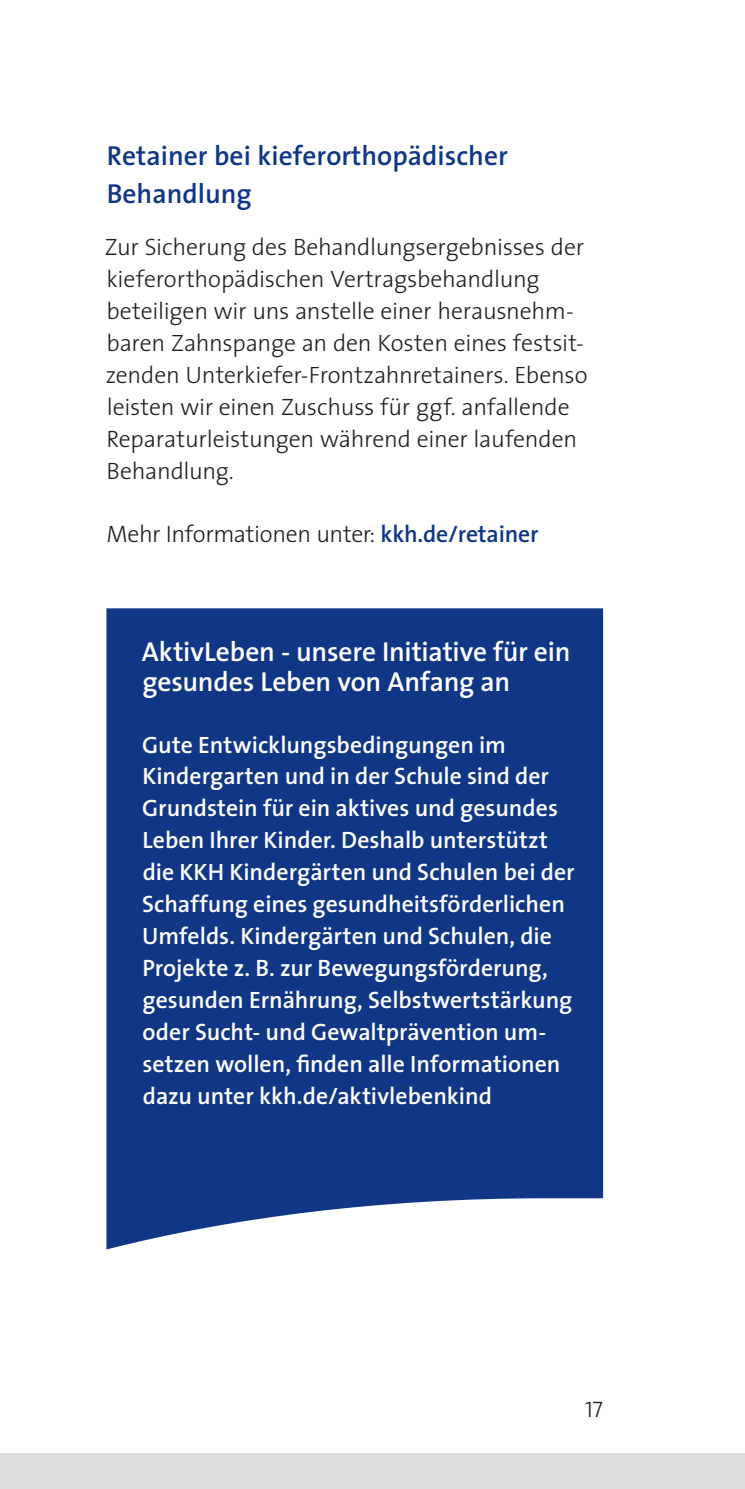
<style>
.page{position:relative;width:745px;height:1489px;background:#fff}
.page>*{position:absolute;margin:0;border:0;box-sizing:border-box;transform-origin:0 0}
.t1{font:600 27.5px/30px "The Sans";letter-spacing:-.005em;color:#fff}
.t2{font:600 27.5px/37.5px "The Sans";color:#103785}
.t3{font:600 23.75px/32px "The Sans";color:#fff}
.t4{font:300 23.75px/32px "The Sans";letter-spacing:-.01em;color:#231f20}
.t5{font:22.5px "The Sans Light Caps";color:#231f20}
.s1{font-weight:600;color:#103785}
</style>
<div class="page">
<div style="left:0;top:1453px;width:744px;height:35px;background:#dcdddf"></div>
<div style="left:106px;top:608px;width:496px;height:641px;background:#103785"></div>
<p class="t2" style="left:107px;top:136px;width:402px">Retainer bei kieferorthopädischer<br>Behandlung</p>
<p class="t4" style="left:105px;top:230px;width:484px">Zur Sicherung des Behandlungsergebnisses der kieferorthopädischen Vertragsbehandlung beteiligen wir uns anstelle einer herausnehm&shy;baren Zahnspange an den Kosten eines festsit&shy;zenden Unterkiefer-Frontzahnretainers. Ebenso leisten wir einen Zuschuss für ggf. anfallende Reparaturleistungen während einer laufenden Behandlung.</p>
<p class="t4" style="left:106px;top:517px;width:433px">Mehr Informationen unter: <span class="s1">kkh.de/retainer</span></p>
<p class="t1" style="left:142px;top:635px;width:430px">AktivLeben - unsere Initiative für ein gesundes Leben von Anfang an</p>
<p class="t3" style="left:142px;top:727px;width:434px">Gute Entwicklungsbedingungen im Kindergarten und in der Schule sind der Grundstein für ein aktives und gesundes Leben Ihrer Kinder. Deshalb unterstützt die KKH Kindergärten und Schulen bei der Schaffung eines gesundheitsförderlichen Umfelds. Kindergärten und Schulen, die Projekte z. B. zur Bewegungsförderung, gesunden Ernährung, Selbstwertstärkung oder Sucht- und Gewaltprävention um&shy;setzen wollen, finden alle Informationen dazu unter kkh.de/aktivlebenkind</p>
<p class="t5" style="left:584px;top:1390px;width:19px">17</p>
</div>
